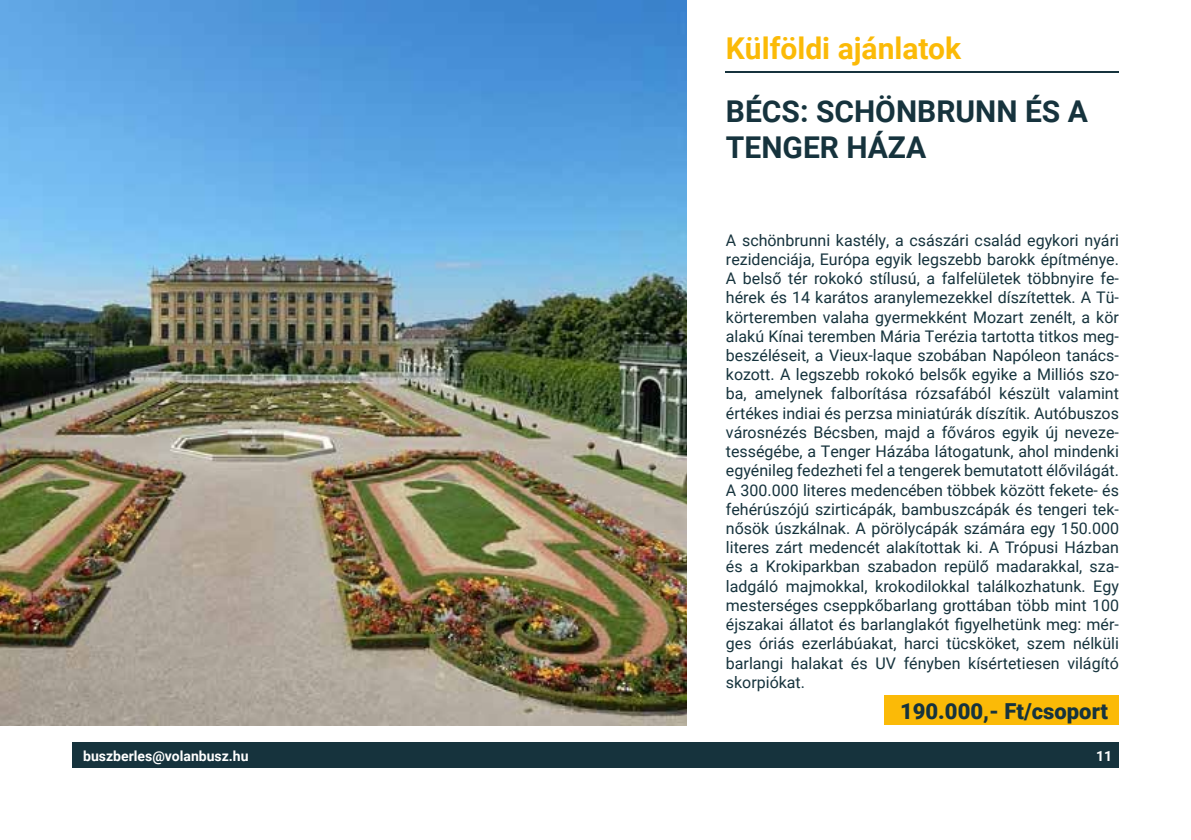
<style>
.page{position:relative;width:1191px;height:840px;background:#fff}
.page>*{position:absolute;margin:0;border:0;box-sizing:border-box;transform-origin:0 0}
.t1{font:700 30px/36px "Roboto";color:#16333d}
.t2{font:700 30px "Roboto";color:#fbba07}
.t3{font:900 22px "Roboto";color:#16333d}
.t4{font:16px/19.2px "Roboto";color:#16333d;text-align:justify}
.t5{font:700 14px "Roboto";color:#fff}
</style>
<div class="page">
<div style="left:72px;top:742px;width:1047px;height:25px;background:#16333d"></div>
<div style="left:884px;top:695px;width:235px;height:29px;background:#fbba07"></div>
<img style="left:0;top:0;width:686px;height:725px">
<hr style="left:726px;top:71px;width:393px;height:2px;background:#16333d">
<h1 class="t2" style="left:726px;top:27px;width:237px">Külföldi ajánlatok</h1>
<h1 class="t1" style="left:726px;top:92px;width:364px">BÉCS: SCHÖNBRUNN ÉS A<br>TENGER HÁZA</h1>
<p class="t4" style="left:726px;top:230px;width:394px">A schönbrunni kastély, a császári család egykori nyári rezidenciája, Európa egyik legszebb barokk építménye.<br>A belső tér rokokó stílusú, a falfelületek többnyire fe&shy;hérek és 14 karátos aranylemezekkel díszítettek. A Tü&shy;körteremben valaha gyermekként Mozart zenélt, a kör alakú Kínai teremben Mária Terézia tartotta titkos meg&shy;beszéléseit, a Vieux-laque szobában Napóleon tanács&shy;kozott. A legszebb rokokó belsők egyike a Milliós szo&shy;ba, amelynek falborítása rózsafából készült valamint értékes indiai és perzsa miniatúrák díszítik. Autóbuszos városnézés Bécsben, majd a főváros egyik új neveze&shy;tességébe, a Tenger Házába látogatunk, ahol mindenki egyénileg fedezheti fel a tengerek bemutatott élővilágát.<br>A 300.000 literes medencében többek között fekete- és fehérúszójú szirticápák, bambuszcápák és tengeri tek&shy;nősök úszkálnak. A pörölycápák számára egy 150.000 literes zárt medencét alakítottak ki. A Trópusi Házban és a Krokiparkban szabadon repülő madarakkal, sza&shy;ladgáló majmokkal, krokodilokkal találkozhatunk. Egy mesterséges cseppkőbarlang grottában több mint 100 éjszakai állatot és barlanglakót figyelhetünk meg: mér&shy;ges óriás ezerlábúakat, harci tücsköket, szem nélküli barlangi halakat és UV fényben kísértetiesen világító skorpiókat.</p>
<h2 class="t3" style="left:900px;top:695px;width:209px">190.000,- Ft/csoport</h2>
<p class="t5" style="left:83px;top:746px;width:167px">buszberles@volanbusz.hu</p>
<p class="t5" style="left:1096px;top:746px;width:18px">11</p>
</div>
